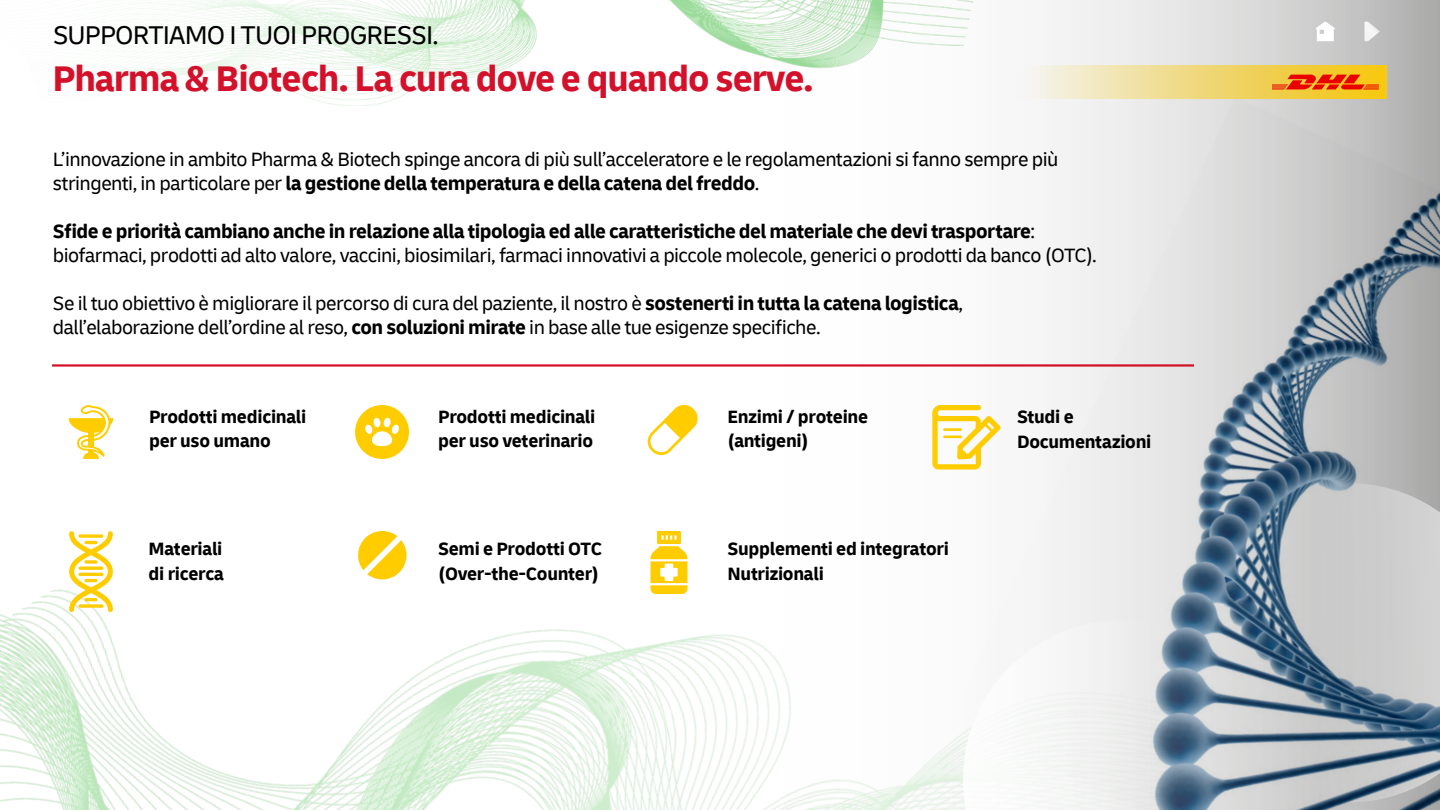
<style>
.page{position:relative;width:1440px;height:810px;background:#fff}
.page>*{position:absolute;margin:0;border:0;box-sizing:border-box;transform-origin:0 0}
.t1{font:700 37.5px "Delivery";letter-spacing:-.025em;color:#d4112a}
.t2{font:27px "Delivery";letter-spacing:-.03em;color:#000}
.t3{font:20.25px/24px "Delivery";letter-spacing:-.025em;color:#000}
.t4{font:700 18.75px/25.5px "Delivery";letter-spacing:-.015em;color:#000}
.s1{font-weight:700}
</style>
<div class="page">
<img style="left:115px;top:0;width:557px;height:105px">
<img style="left:0;top:562px;width:672px;height:248px">
<img style="left:672px;top:0;width:768px;height:810px">
<img style="left:966px;top:97px;width:474px;height:713px">
<svg style="left:69px;top:531px;width:44px;height:81px"></svg>
<hr style="left:78px;top:567px;width:26px;height:3px;background:#fc0;border-radius:2px">
<svg style="left:85px;top:560px;width:12px;height:4px"></svg>
<svg style="left:355px;top:405px;width:54px;height:54px"></svg>
<svg style="left:932px;top:405px;width:69px;height:65px"></svg>
<svg style="left:651px;top:531px;width:36px;height:63px"></svg>
<svg style="left:356px;top:531px;width:53px;height:48px"></svg>
<svg style="left:648px;top:404px;width:51px;height:51px"></svg>
<svg style="left:1315px;top:22px;width:20px;height:19px"></svg>
<svg style="left:1364px;top:22px;width:16px;height:19px"></svg>
<div style="left:1016px;top:65px;width:372px;height:34px;background:linear-gradient(to right,#f2f5f6,#f2bb05)"></div>
<svg style="left:1272px;top:75px;width:107px;height:14px"></svg>
<hr style="left:52px;top:364px;width:1142px;height:3px;background:#d4112a">
<svg style="left:69px;top:405px;width:44px;height:54px"></svg>
<h2 class="t2" style="left:53px;top:19px;width:387px">SUPPORTIAMO I TUOI PROGRESSI.</h2>
<h1 class="t1" style="left:52px;top:55px;width:762px">Pharma &amp; Biotech. La cura dove e quando serve.</h1>
<p class="t3" style="left:53px;top:147px;width:1007px">L’innovazione in ambito Pharma &amp; Biotech spinge ancora di più sull’acceleratore e le regolamentazioni si fanno sempre più stringenti, in particolare per <span class="s1">la gestione della temperatura e della catena del freddo</span>.</p>
<p class="t3" style="left:53px;top:219px;width:1045px"><span class="s1">Sfide e priorità cambiano anche in relazione alla tipologia ed alle caratteristiche del materiale che devi trasportare</span>: biofarmaci, prodotti ad alto valore, vaccini, biosimilari, farmaci innovativi a piccole molecole, generici o prodotti da banco (OTC).</p>
<p class="t3" style="left:53px;top:291px;width:912px">Se il tuo obiettivo è migliorare il percorso di cura del paziente, il nostro è <span class="s1">sostenerti in tutta la catena logistica</span>, dall’elaborazione dell’ordine al reso, <span class="s1">con soluzioni mirate</span> in base alle tue esigenze specifiche.</p>
<p class="t4" style="left:149px;top:405px;width:159px;line-height:24px">Prodotti medicinali per uso umano</p>
<p class="t4" style="left:727px;top:404px;width:142px;line-height:24px">Enzimi / proteine (antigeni)</p>
<p class="t4" style="left:1017px;top:404px;width:136px">Studi e<br>Documentazioni</p>
<p class="t4" style="left:438px;top:405px;width:159px;line-height:24px">Prodotti medicinali per uso veterinario</p>
<p class="t4" style="left:149px;top:536px;width:77px">Materiali di ricerca</p>
<p class="t4" style="left:727px;top:536px;width:223px">Supplementi ed integratori<br>Nutrizionali</p>
<p class="t4" style="left:438px;top:536px;width:165px">Semi e Prodotti OTC (Over-the-Counter)</p>
</div>
